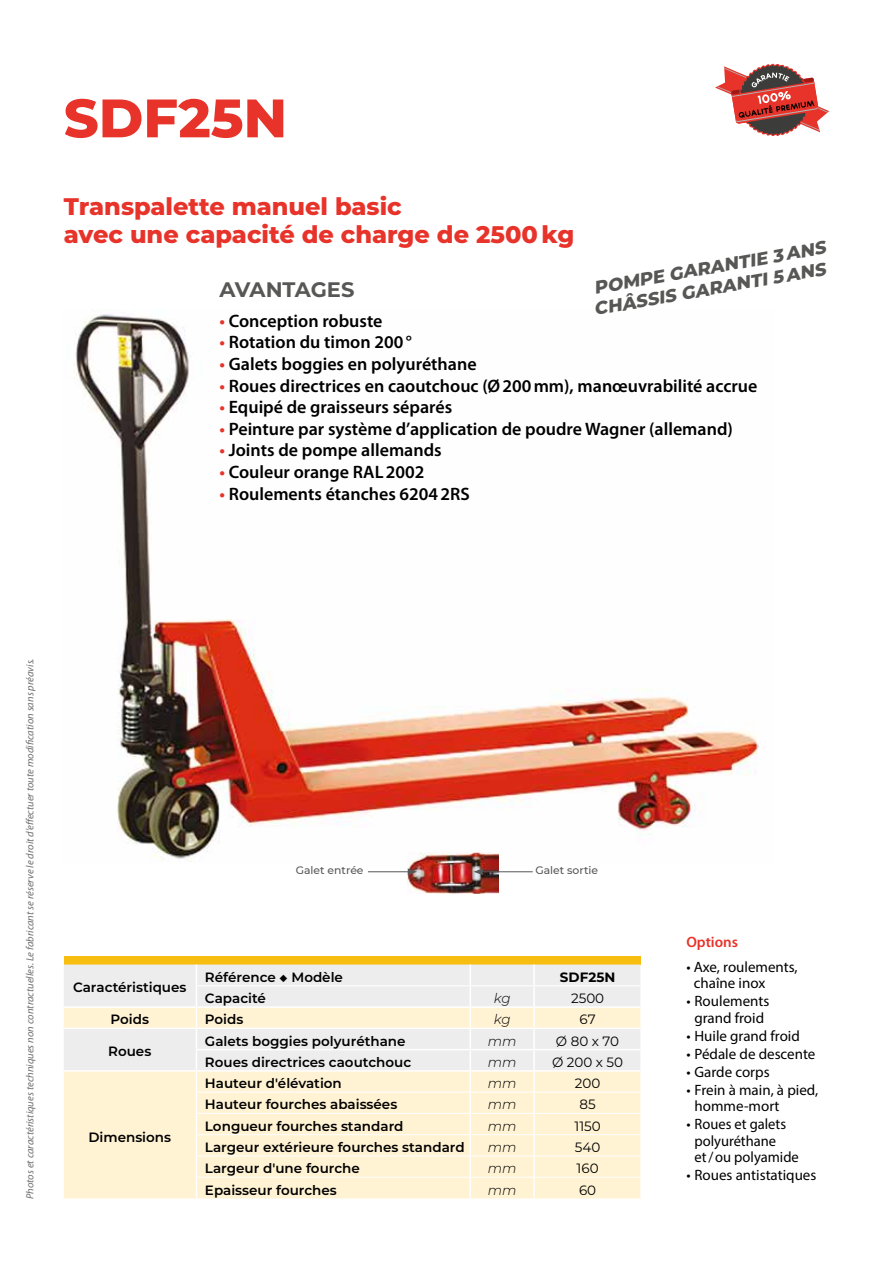
<style>
.page{position:relative;width:893px;height:1263px;background:#fff}
.page>*{position:absolute;margin:0;border:0;box-sizing:border-box;transform-origin:0 0}
.t1{font:800 54px "Montserrat";color:#e7332a}
.t2{font:800 24px/28.8px "Montserrat";color:#e7332a}
.t3{font:700 21px "Montserrat";letter-spacing:-.005em;color:#575756}
.t4{font:600 18px "Myriad Pro";color:#000}
.t5{font:italic 800 18px/21px "Montserrat";color:#575756}
.t6{font:15px/16.5px "Myriad Pro";color:#000}
.t7{font:600 15px "Myriad Pro";color:#e7332a}
.t8{font:600 13.5px "Montserrat";color:#000}
.t9{font:13.5px "Montserrat";color:#000}
.t10{font:italic 300 13.5px "Montserrat";color:#000}
.t11{font:700 13.5px "Montserrat";color:#000}
.t12{font:500 10.8px "Montserrat";color:#575756}
.t13{font:italic 10.5px "Myriad Pro";color:#706f6f}
.s1{color:#e7332a}
</style>
<div class="page">
<img style="left:74px;top:314px;width:685px;height:548px">
<div style="left:64px;top:956px;width:576px;height:8px;background:#f8bd11"></div>
<svg style="left:64px;top:964px;width:576px;height:234px;background:#f8f1dd"></svg>
<hr style="left:197px;top:1113px;width:273px;height:1px;background:#fff">
<hr style="left:470px;top:1113px;width:64px;height:1px;background:#fff">
<hr style="left:534px;top:1113px;width:106px;height:1px;background:#fff">
<hr style="left:197px;top:1092px;width:273px;height:1px;background:#fff">
<hr style="left:470px;top:1092px;width:64px;height:1px;background:#fff">
<hr style="left:534px;top:1092px;width:106px;height:1px;background:#fff">
<hr style="left:64px;top:1070px;width:132px;height:1px;background:#fff">
<hr style="left:196px;top:1070px;width:274px;height:1px;background:#fff">
<hr style="left:470px;top:1070px;width:64px;height:1px;background:#fff">
<hr style="left:534px;top:1070px;width:106px;height:1px;background:#fff">
<img style="left:408px;top:853px;width:91px;height:40px">
<hr style="left:480px;top:871px;width:53px;height:1px;background:#575756">
<svg style="left:473px;top:868px;width:10px;height:7px"></svg>
<hr style="left:368px;top:871px;width:42px;height:1px;background:#575756">
<svg style="left:408px;top:868px;width:9px;height:7px"></svg>
<svg style="left:715px;top:64px;width:114px;height:72px"></svg>
<h1 class="t1" style="left:64px;top:79px;width:225px">SDF25N</h1>
<h2 class="t2" style="left:64px;top:190px;width:512px">Transpalette manuel basic<br>avec une capacité de charge de 2500 kg</h2>
<p class="t3" style="left:219px;top:274px;width:137px">AVANTAGES</p>
<p class="t4" style="left:219px;top:309px;width:165px"><span class="s1">•</span> Conception robuste</p>
<p class="t4" style="left:219px;top:331px;width:194px"><span class="s1">•</span> Rotation du timon 200°</p>
<p class="t4" style="left:219px;top:353px;width:259px"><span class="s1">•</span> Galets boggies en polyuréthane</p>
<p class="t4" style="left:219px;top:374px;width:539px"><span class="s1">•</span> Roues directrices en caoutchouc (Ø200mm), manœuvrabilité accrue</p>
<p class="t4" style="left:219px;top:396px;width:234px"><span class="s1">•</span> Equipé de graisseurs séparés</p>
<p class="t4" style="left:219px;top:417px;width:515px"><span class="s1">•</span> Peinture par système d’application de poudre Wagner (allemand)</p>
<p class="t4" style="left:219px;top:439px;width:224px"><span class="s1">•</span> Joints de pompe allemands</p>
<p class="t4" style="left:219px;top:461px;width:207px"><span class="s1">•</span> Couleur orange RAL2002</p>
<p class="t4" style="left:219px;top:482px;width:252px"><span class="s1">•</span> Roulements étanches 62042RS</p>
<p class="t5" style="left:589px;top:277px;width:240px;rotate:-10deg">POMPE GARANTIE 3 ANS<br>CHÂSSIS GARANTI 5 ANS</p>
<p class="t13" style="left:23px;top:1199px;width:542px;rotate:-90deg">Photos et caractéristiques techniques non contractuelles. Le fabricant se réserve le droit d’effectuer toute modification sans préavis.</p>
<p class="t12" style="left:296px;top:863px;width:69px">Galet entrée</p>
<p class="t12" style="left:535px;top:863px;width:64px">Galet sortie</p>
<p class="t8" style="left:73px;top:978px;width:115px">Caractéristiques</p>
<p class="t8" style="left:205px;top:967px;width:140px">Référence ◆ Modèle</p>
<p class="t11" style="left:560px;top:967px;width:57px">SDF25N</p>
<p class="t8" style="left:205px;top:988px;width:62px">Capacité</p>
<p class="t10" style="left:494px;top:989px;width:18px">kg</p>
<p class="t9" style="left:571px;top:989px;width:35px">2500</p>
<p class="t8" style="left:110px;top:1010px;width:40px">Poids</p>
<p class="t8" style="left:205px;top:1010px;width:40px">Poids</p>
<p class="t10" style="left:494px;top:1010px;width:18px">kg</p>
<p class="t9" style="left:580px;top:1010px;width:18px">67</p>
<p class="t8" style="left:108px;top:1042px;width:45px">Roues</p>
<p class="t8" style="left:205px;top:1031px;width:202px">Galets boggies polyuréthane</p>
<p class="t10" style="left:488px;top:1031px;width:30px">mm</p>
<p class="t9" style="left:556px;top:1031px;width:65px">Ø 80 x 70</p>
<p class="t8" style="left:205px;top:1052px;width:208px">Roues directrices caoutchouc</p>
<p class="t10" style="left:488px;top:1053px;width:30px">mm</p>
<p class="t9" style="left:552px;top:1053px;width:73px">Ø 200 x 50</p>
<p class="t8" style="left:88px;top:1127px;width:84px">Dimensions</p>
<p class="t8" style="left:205px;top:1074px;width:138px">Hauteur d'élévation</p>
<p class="t10" style="left:488px;top:1074px;width:30px">mm</p>
<p class="t9" style="left:575px;top:1074px;width:27px">200</p>
<p class="t8" style="left:205px;top:1095px;width:194px">Hauteur fourches abaissées</p>
<p class="t10" style="left:488px;top:1095px;width:30px">mm</p>
<p class="t9" style="left:579px;top:1095px;width:18px">85</p>
<p class="t8" style="left:205px;top:1116px;width:200px">Longueur fourches standard</p>
<p class="t10" style="left:488px;top:1116px;width:30px">mm</p>
<p class="t9" style="left:574px;top:1116px;width:28px">1150</p>
<p class="t8" style="left:205px;top:1137px;width:261px">Largeur extérieure fourches standard</p>
<p class="t10" style="left:488px;top:1138px;width:30px">mm</p>
<p class="t9" style="left:575px;top:1138px;width:27px">540</p>
<p class="t8" style="left:205px;top:1159px;width:156px">Largeur d'une fourche</p>
<p class="t10" style="left:488px;top:1159px;width:30px">mm</p>
<p class="t9" style="left:577px;top:1159px;width:24px">160</p>
<p class="t8" style="left:205px;top:1180px;width:133px">Epaisseur fourches</p>
<p class="t10" style="left:488px;top:1180px;width:30px">mm</p>
<p class="t9" style="left:579px;top:1180px;width:19px">60</p>
<p class="t7" style="left:686px;top:932px;width:53px">Options</p>
<p class="t6" style="left:694px;top:958px;width:105px;text-indent:-7px">• Axe, roulements, chaîne inox</p>
<p class="t6" style="left:686px;top:993px;width:85px;text-align:center">• Roulements grand froid</p>
<p class="t6" style="left:686px;top:1027px;width:115px">• Huile grand froid</p>
<p class="t6" style="left:686px;top:1045px;width:131px">• Pédale de descente</p>
<p class="t6" style="left:686px;top:1063px;width:85px">• Garde corps</p>
<p class="t6" style="left:694px;top:1081px;width:125px;text-indent:-8px">• Frein à main, à pied, homme-mort</p>
<p class="t6" style="left:694px;top:1116px;width:106px;text-indent:-8px">• Roues et galets polyuréthane et/ou polyamide</p>
<p class="t6" style="left:686px;top:1167px;width:132px">• Roues antistatiques</p>
</div>
